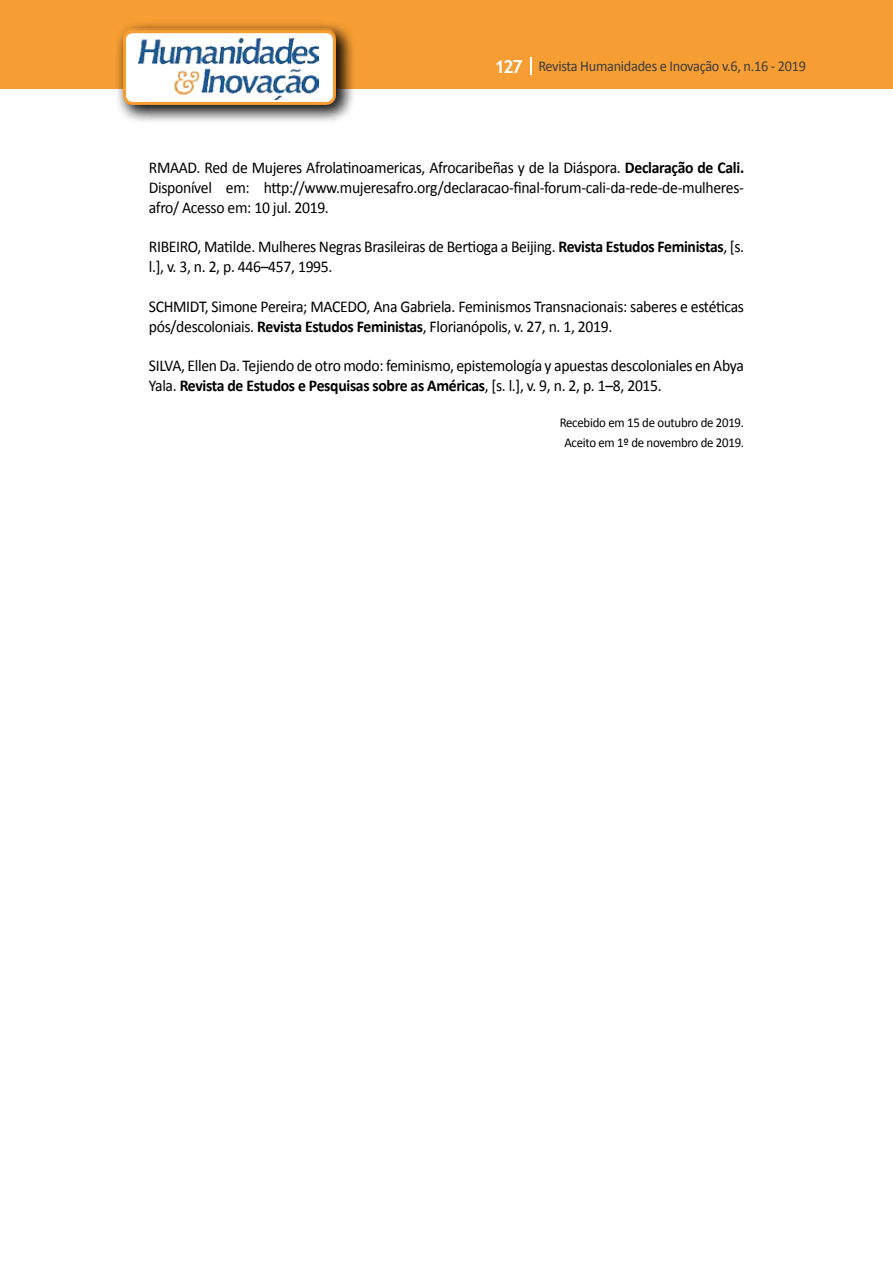
<style>
.page{position:relative;width:893px;height:1263px;background:#fff}
.page>*{position:absolute;margin:0;border:0;box-sizing:border-box;transform-origin:0 0}
.t1{font:16.5px/19.8px "Calibri";letter-spacing:-.02em;color:#000;scale:.95 1}
.t2{font:15px "Calibri";letter-spacing:-.02em;color:#3c3c3b;scale:.95 1}
.t3{font:13.5px/19.8px "Calibri";letter-spacing:-.02em;color:#000;text-align:center;scale:.95 1}
.s1{font-family:"Trebuchet MS";font-weight:700;font-size:18px;color:#fff}
.s2{font-weight:700}
</style>
<div class="page">
<div style="left:0;top:0;width:893px;height:88px;background:#f69e34"></div>
<svg style="left:530px;top:57px;width:2px;height:18px"></svg>
<div style="left:115px;top:22px;width:241px;height:103px;background:#000;opacity:.75"></div>
<div style="left:125px;top:32px;width:209px;height:71px;background:#fff;border-radius:9px"></div>
<img style="left:138px;top:37px;width:181px;height:62px">
<div style="left:123px;top:30px;width:213px;height:75px;border:3px solid #f69e34;border-radius:9px"></div>
<p class="t2" style="left:495px;top:57px;width:329px"><span class="s1">127</span> Revista Humanidades e Inovação v.6, n.16 - 2019</p>
<p class="t1" style="left:149px;top:158px;width:628px;text-align:justify">RMAAD. Red de Mujeres Afrolatinoamericas, Afrocaribeñas y de la Diáspora. <span class="s2">Declaração de Cali.<br></span>Disponível em: http://www.mujeresafro.org/declaracao-final-forum-cali-da-rede-de-mulheres&shy;afro/ Acesso em: 10 jul. 2019.</p>
<p class="t1" style="left:149px;top:237px;width:628px">RIBEIRO, Matilde. Mulheres Negras Brasileiras de Bertioga a Beijing. <span class="s2">Revista Estudos Feministas</span>, [s. l.], v. 3, n. 2, p. 446–457, 1995.</p>
<p class="t1" style="left:149px;top:296px;width:628px">SCHMIDT, Simone Pereira; MACEDO, Ana Gabriela. Feminismos Transnacionais: saberes e estéticas pós/descoloniais. <span class="s2">Revista Estudos Feministas</span>, Florianópolis, v. 27, n. 1, 2019.</p>
<p class="t1" style="left:149px;top:356px;width:628px">SILVA, Ellen Da. Tejiendo de otro modo: feminismo, epistemología y apuestas descoloniales en Abya<br>Yala. <span class="s2">Revista de Estudos e Pesquisas sobre as Américas</span>, [s. l.], v. 9, n. 2, p. 1–8, 2015.</p>
<p class="t3" style="left:560px;top:413px;width:196px">Recebido em 15 de outubro de 2019.<br>Aceito em 1º de novembro de 2019.</p>
</div>
